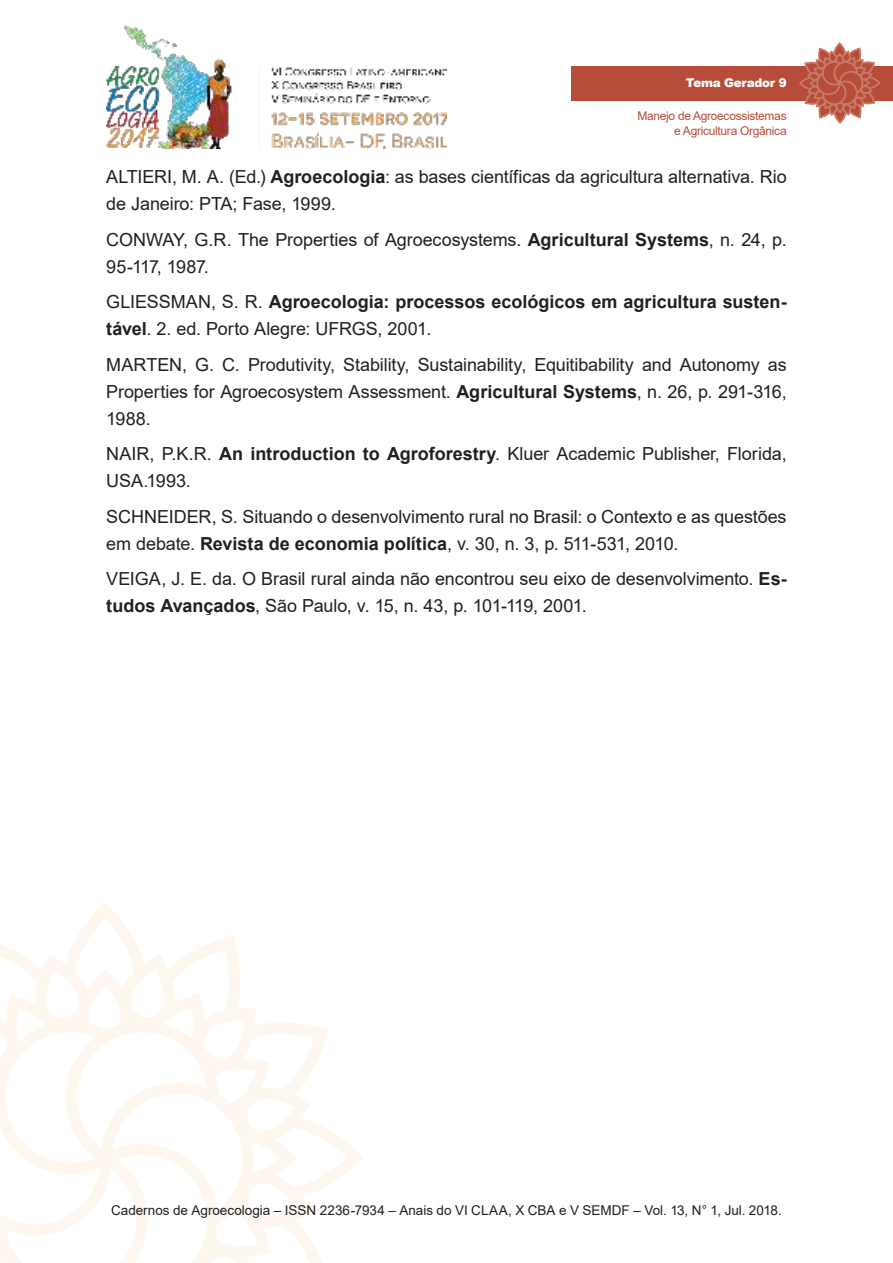
<style>
.page{position:relative;width:893px;height:1263px;background:#fff}
.page>*{position:absolute;margin:0;border:0;box-sizing:border-box;transform-origin:0 0}
.t1{font:18px/27px "Arial";letter-spacing:-.005em;color:#221f1f}
.t2{font:700 18px/27px "Arial";color:#221f1f}
.t3{font:13.5px "Arial";color:#221f1f}
.t4{font:12px/14.4px "Arial";letter-spacing:-.025em;color:#b84c3b;text-align:right}
.t5{font:900 12px "Arial";letter-spacing:-.025em;color:#fff}
.s1{font-weight:700}
.s2{font-weight:400}
</style>
<div class="page">
<img style="left:106px;top:25px;width:340px;height:124px">
<svg style="left:0;top:910px;width:363px;height:353px"></svg>
<div style="left:571px;top:66px;width:322px;height:34px;background:#b84c3b"></div>
<svg style="left:798px;top:43px;width:83px;height:81px"></svg>
<p class="t5" style="left:686px;top:76px;width:102px">Tema Gerador 9</p>
<p class="t4" style="left:637px;top:110px;width:151px">Manejo de Agroecossistemas e Agricultura Orgânica</p>
<p class="t1" style="left:106px;top:165px;width:682px">ALTIERI, M. A. (Ed.) <span class="s1">Agroecologia</span>: as bases científicas da agricultura alternativa. Rio de Janeiro: PTA; Fase, 1999.</p>
<p class="t1" style="left:106px;top:228px;width:682px">CONWAY, G.R. The Properties of Agroecosystems. <span class="s1">Agricultural Systems</span>, n. 24, p.<br>95-117, 1987.</p>
<p class="t2" style="left:106px;top:290px;width:682px"><span class="s2">GLIESSMAN, S. R.</span> Agroecologia: processos ecológicos em agricultura susten&shy;tável<span class="s2">. 2. ed. Porto Alegre: UFRGS, 2001.</span></p>
<p class="t1" style="left:106px;top:353px;width:682px;text-align:justify">MARTEN, G. C. Produtivity, Stability, Sustainability, Equitibability and Autonomy as Properties for Agroecosystem Assessment. <span class="s1">Agricultural Systems</span>, n. 26, p. 291-316, 1988.</p>
<p class="t1" style="left:106px;top:442px;width:682px">NAIR, P.K.R. <span class="s1">An introduction to Agroforestry</span>. Kluer Academic Publisher, Florida,<br>USA.1993.</p>
<p class="t1" style="left:106px;top:505px;width:682px">SCHNEIDER, S. Situando o desenvolvimento rural no Brasil: o Contexto e as questões em debate. <span class="s1">Revista de economia política</span>, v. 30, n. 3, p. 511-531, 2010.</p>
<p class="t1" style="left:106px;top:567px;width:682px">VEIGA, J. E. da. O Brasil rural ainda não encontrou seu eixo de desenvolvimento. <span class="s1">Es&shy;tudos Avançados</span>, São Paulo, v. 15, n. 43, p. 101-119, 2001.</p>
<p class="t3" style="left:111px;top:1205px;width:672px">Cadernos de Agroecologia – ISSN 2236-7934 – Anais do VI CLAA, X CBA e V SEMDF – Vol. 13, N° 1, Jul. 2018.</p>
</div>
